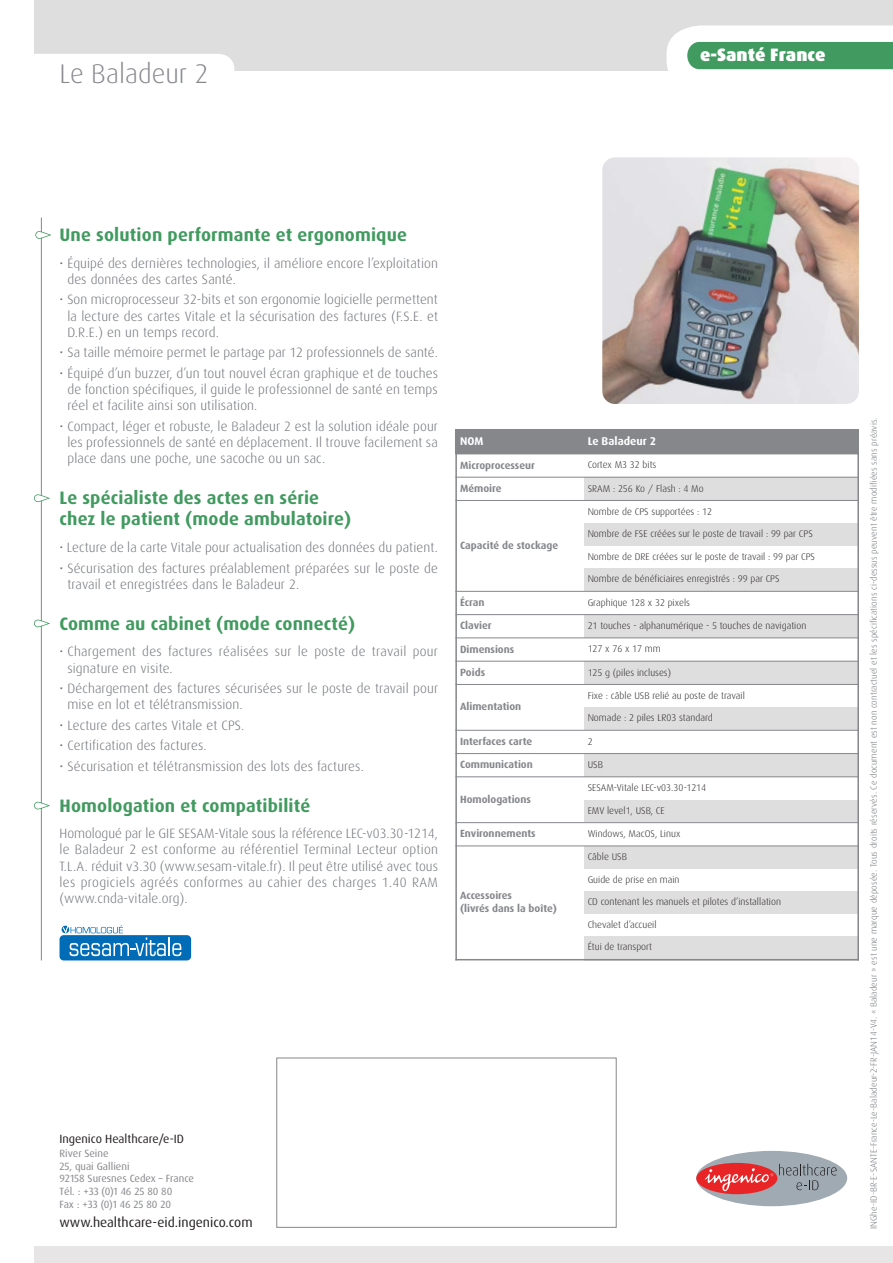
<style>
.page{position:relative;width:893px;height:1263px;background:#fff}
.page>*{position:absolute;margin:0;border:0;box-sizing:border-box;transform-origin:0 0}
.t1{font:300 27px "Dax";color:#86878b}
.t2{font:700 18px/21.6px "Dax";letter-spacing:.01em;color:#419a5f}
.t3{font:900 18px "Dax";color:#fff}
.t4{font:300 13.5px/16.2px "Dax";letter-spacing:.01em;color:#6a6d72}
.t5{font:13.5px "Dax OT";color:#231f20}
.t6{font:12px "Dax OT";color:#231f20}
.t7{font:700 11.25px "Dax";color:#fff}
.t8{font:700 10.5px/12.6px "Dax";color:#86878b}
.t9{font:10.5px/12.6px "Dax OT";color:#86878b}
.t10{font:300 9.75px "Dax";color:#231f20}
.t11{font:300 9px "Dax";letter-spacing:.01em;color:#6a6d72}
</style>
<div class="page">
<div style="left:34px;top:0;width:859px;height:70px;background:#dfdede"></div>
<div style="left:34px;top:54px;width:200px;height:16px;background:#fff"></div>
<svg style="left:666px;top:26px;width:227px;height:45px;background:#97c7a7"></svg>
<div style="left:34px;top:1246px;width:859px;height:17px;background:#e7e5e5"></div>
<hr style="left:41px;top:217px;width:1px;height:743px;background:#86878b">
<div style="left:36px;top:232px;width:13px;height:6px;background:#fff;border-radius:3px"></div>
<div style="left:35px;top:231px;width:16px;height:8px;border:2px solid #419a5f;border-radius:4px"></div>
<div style="left:34px;top:494px;width:16px;height:8px;border:2px solid #419a5f;border-radius:4px"></div>
<div style="left:34px;top:619px;width:16px;height:8px;border:2px solid #419a5f;border-radius:4px"></div>
<div style="left:35px;top:802px;width:13px;height:7px;background:#fff;border-radius:3px"></div>
<div style="left:34px;top:802px;width:16px;height:7px;border:2px solid #419a5f;border-radius:4px"></div>
<div style="left:276px;top:1057px;width:341px;height:171px;border:1px solid #86878b"></div>
<div style="left:60px;top:935px;width:131px;height:25px;background:#006bb6;border-radius:4px"></div>
<svg style="left:62px;top:925px;width:119px;height:31px"></svg>
<img style="left:602px;top:157px;width:257px;height:247px;border-radius:13px">
<div style="left:696px;top:1151px;width:151px;height:55px;background:#a0aab2;border-radius:50%"></div>
<div style="left:696px;top:1163px;width:81px;height:31px;background:#e92426;border-radius:50%"></div>
<svg style="left:704px;top:1168px;width:69px;height:23px"></svg>
<svg style="left:779px;top:1164px;width:58px;height:26px"></svg>
<div style="left:455px;top:429px;width:129px;height:25px;background:#86878b"></div>
<div style="left:584px;top:429px;width:275px;height:25px;background:#86878b"></div>
<div style="left:584px;top:477px;width:275px;height:23px;background:#dfdede"></div>
<div style="left:584px;top:523px;width:275px;height:23px;background:#dfdede"></div>
<div style="left:584px;top:568px;width:275px;height:23px;background:#dfdede"></div>
<div style="left:584px;top:615px;width:275px;height:23px;background:#dfdede"></div>
<div style="left:584px;top:661px;width:275px;height:23px;background:#dfdede"></div>
<div style="left:584px;top:707px;width:275px;height:23px;background:#dfdede"></div>
<div style="left:584px;top:753px;width:275px;height:24px;background:#dfdede"></div>
<div style="left:584px;top:800px;width:275px;height:23px;background:#dfdede"></div>
<div style="left:584px;top:846px;width:275px;height:23px;background:#dfdede"></div>
<div style="left:584px;top:891px;width:275px;height:23px;background:#dfdede"></div>
<div style="left:584px;top:936px;width:275px;height:24px;background:#dfdede"></div>
<hr style="left:455px;top:429px;width:2px;height:531px;background:#86878b">
<hr style="left:857px;top:429px;width:2px;height:531px;background:#86878b">
<hr style="left:455px;top:477px;width:404px;height:1px;background:#86878b">
<hr style="left:455px;top:500px;width:404px;height:1px;background:#86878b">
<hr style="left:455px;top:591px;width:404px;height:1px;background:#86878b">
<hr style="left:455px;top:614px;width:404px;height:1px;background:#86878b">
<hr style="left:455px;top:637px;width:404px;height:1px;background:#86878b">
<hr style="left:455px;top:661px;width:404px;height:1px;background:#86878b">
<hr style="left:455px;top:684px;width:404px;height:1px;background:#86878b">
<hr style="left:455px;top:730px;width:404px;height:1px;background:#86878b">
<hr style="left:455px;top:753px;width:404px;height:1px;background:#86878b">
<hr style="left:455px;top:776px;width:404px;height:1px;background:#86878b">
<hr style="left:455px;top:822px;width:404px;height:1px;background:#86878b">
<hr style="left:455px;top:845px;width:404px;height:1px;background:#86878b">
<hr style="left:455px;top:959px;width:404px;height:1px;background:#86878b">
<h1 class="t1" style="left:60px;top:62px;width:150px">Le Baladeur 2</h1>
<h2 class="t3" style="left:700px;top:44px;width:127px">e-Santé France</h2>
<h2 class="t2" style="left:60px;top:225px;width:349px">Une solution performante et ergonomique</h2>
<p class="t4" style="left:67px;top:256px;width:372px;text-indent:-8px">• Équipé des dernières technologies, il améliore encore l’exploitation des données des cartes Santé.</p>
<p class="t4" style="left:67px;top:292px;width:372px;text-align:justify;text-indent:-8px">• Son microprocesseur 32-bits et son ergonomie logicielle permettent la lecture des cartes Vitale et la sécurisation des factures (F.S.E. et D.R.E.) en un temps record.</p>
<p class="t4" style="left:60px;top:345px;width:380px">• Sa taille mémoire permet le partage par 12 professionnels de santé.</p>
<p class="t4" style="left:67px;top:366px;width:372px;text-align:justify;text-indent:-8px">• Équipé d’un buzzer, d’un tout nouvel écran graphique et de touches de fonction spécifiques, il guide le professionnel de santé en temps réel et facilite ainsi son utilisation.</p>
<p class="t4" style="left:67px;top:419px;width:372px;text-align:justify;text-indent:-8px">• Compact, léger et robuste, le Baladeur 2 est la solution idéale pour les professionnels de santé en déplacement. Il trouve facilement sa place dans une poche, une sacoche ou un sac.</p>
<h2 class="t2" style="left:60px;top:488px;width:293px">Le spécialiste des actes en série chez le patient (mode ambulatoire)</h2>
<p class="t4" style="left:60px;top:540px;width:380px">• Lecture de la carte Vitale pour actualisation des données du patient.</p>
<p class="t4" style="left:67px;top:561px;width:372px;text-indent:-8px">• Sécurisation des factures préalablement préparées sur le poste de travail et enregistrées dans le Baladeur 2.</p>
<h2 class="t2" style="left:60px;top:614px;width:297px">Comme au cabinet (mode connecté)</h2>
<p class="t4" style="left:67px;top:644px;width:372px;text-indent:-8px">• Chargement des factures réalisées sur le poste de travail pour signature en visite.</p>
<p class="t4" style="left:67px;top:681px;width:372px;text-indent:-8px">• Déchargement des factures sécurisées sur le poste de travail pour mise en lot et télétransmission.</p>
<p class="t4" style="left:60px;top:718px;width:186px">• Lecture des cartes Vitale et CPS.</p>
<p class="t4" style="left:60px;top:738px;width:149px">• Certification des factures.</p>
<p class="t4" style="left:60px;top:759px;width:306px">• Sécurisation et télétransmission des lots des factures.</p>
<h2 class="t2" style="left:60px;top:796px;width:252px">Homologation et compatibilité</h2>
<p class="t4" style="left:60px;top:826px;width:380px;text-align:justify">Homologué par le GIE SESAM-Vitale sous la référence LEC-v03.30-1214, le Baladeur 2 est conforme au référentiel Terminal Lecteur option T.L.A. réduit v3.30 (www.sesam-vitale.fr). Il peut être utilisé avec tous les progiciels agréés conformes au cahier des charges 1.40 RAM (www.cnda-vitale.org).</p>
<p class="t7" style="left:460px;top:437px;width:25px">NOM</p>
<p class="t7" style="left:588px;top:437px;width:70px">Le Baladeur 2</p>
<p class="t8" style="left:460px;top:459px;width:76px">Microprocesseur</p>
<p class="t10" style="left:588px;top:461px;width:70px">Cortex M3 32 bits</p>
<p class="t8" style="left:460px;top:483px;width:43px">Mémoire</p>
<p class="t10" style="left:588px;top:484px;width:118px">SRAM : 256 Ko / Flash : 4 Mo</p>
<p class="t8" style="left:460px;top:540px;width:100px">Capacité de stockage</p>
<p class="t10" style="left:588px;top:507px;width:126px">Nombre de CPS supportées : 12</p>
<p class="t10" style="left:588px;top:530px;width:227px">Nombre de FSE créées sur le poste de travail : 99 par CPS</p>
<p class="t10" style="left:588px;top:552px;width:229px">Nombre de DRE créées sur le poste de travail : 99 par CPS</p>
<p class="t10" style="left:588px;top:575px;width:193px">Nombre de bénéficiaires enregistrés : 99 par CPS</p>
<p class="t8" style="left:460px;top:597px;width:26px">Écran</p>
<p class="t10" style="left:588px;top:598px;width:104px">Graphique 128 x 32 pixels</p>
<p class="t8" style="left:460px;top:620px;width:33px">Clavier</p>
<p class="t10" style="left:588px;top:621px;width:220px">21 touches - alphanumérique - 5 touches de navigation</p>
<p class="t8" style="left:460px;top:643px;width:56px">Dimensions</p>
<p class="t10" style="left:588px;top:645px;width:75px">127 x 76 x 17 mm</p>
<p class="t8" style="left:460px;top:666px;width:27px">Poids</p>
<p class="t10" style="left:588px;top:668px;width:85px">125 g (piles incluses)</p>
<p class="t8" style="left:460px;top:701px;width:63px">Alimentation</p>
<p class="t10" style="left:588px;top:691px;width:159px">Fixe : câble USB relié au poste de travail</p>
<p class="t10" style="left:588px;top:714px;width:127px">Nomade : 2 piles LR03 standard</p>
<p class="t8" style="left:460px;top:736px;width:74px">Interfaces carte</p>
<p class="t10" style="left:588px;top:737px;width:6px">2</p>
<p class="t8" style="left:460px;top:759px;width:74px">Communication</p>
<p class="t10" style="left:588px;top:760px;width:17px">USB</p>
<p class="t8" style="left:460px;top:793px;width:72px">Homologations</p>
<p class="t10" style="left:588px;top:784px;width:120px">SESAM-Vitale LEC-v03.30-1214</p>
<p class="t10" style="left:588px;top:806px;width:79px">EMV level1, USB, CE</p>
<p class="t8" style="left:460px;top:828px;width:77px">Environnements</p>
<p class="t10" style="left:588px;top:829px;width:94px">Windows, MacOS, Linux</p>
<p class="t8" style="left:460px;top:890px;width:98px">Accessoires<br>(livrés dans la boîte)</p>
<p class="t10" style="left:588px;top:853px;width:41px">Câble USB</p>
<p class="t10" style="left:588px;top:875px;width:93px">Guide de prise en main</p>
<p class="t10" style="left:588px;top:898px;width:195px">CD contenant les manuels et pilotes d’installation</p>
<p class="t10" style="left:588px;top:920px;width:70px">Chevalet d’accueil</p>
<p class="t10" style="left:588px;top:943px;width:66px">Étui de transport</p>
<p class="t6" style="left:60px;top:1133px;width:126px">Ingenico Healthcare/e-ID</p>
<p class="t9" style="left:60px;top:1148px;width:136px">River Seine<br>25, quai Gallieni<br>92158 Suresnes Cedex – France<br>Tél. : +33 (0)1 46 25 80 80<br>Fax : +33 (0)1 46 25 80 20</p>
<p class="t5" style="left:60px;top:1216px;width:195px">www.healthcare-eid.ingenico.com</p>
<p class="t11" style="left:870px;top:1229px;width:813px;rotate:-90deg">INGhe-ID-BR-E-SANTE-France-Le-Baladeur-2-FR-JAN14-V4. « Baladeur » est une marque déposée. Tous droits réservés. Ce document est non contractuel et les spécifications ci-dessus peuvent être modifiées sans préavis.</p>
</div>
